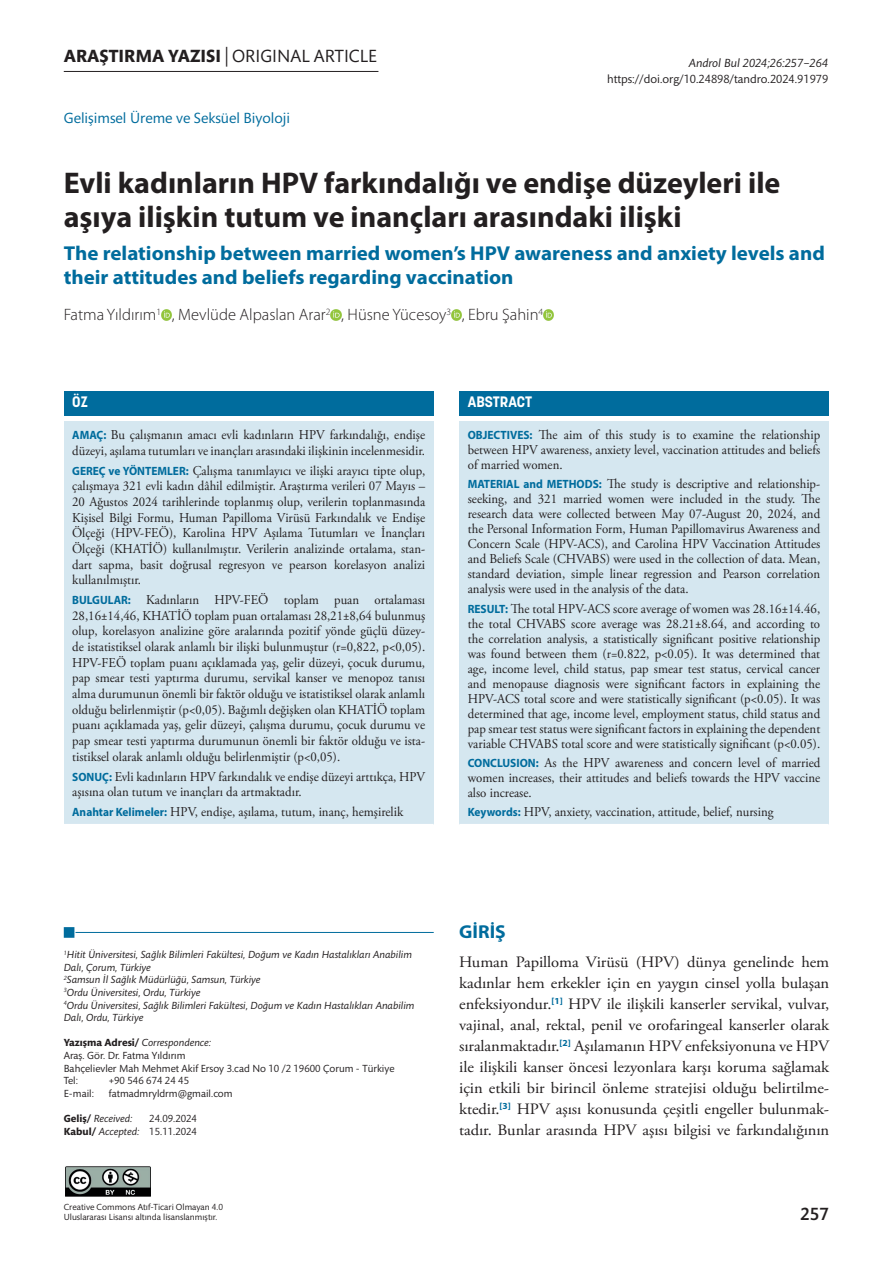
<style>
.page{position:relative;width:893px;height:1263px;background:#fff}
.page>*{position:absolute;margin:0;border:0;box-sizing:border-box;transform-origin:0 0}
.t1{font:700 30px/34.5px "Myriad Pro";color:#231f20}
.t2{font:700 20.1px/24px "Myriad Pro";color:#006c9d;scale:1.04 1}
.t3{font:700 18.75px "Myriad Pro";color:#006c9d;scale:1.04 1}
.t4{font:18px "Mundo Sans Std";color:#231f20}
.t5{font:500 18px "Mundo Sans Std";color:#231f20}
.t6{font:300 16.5px "Myriad Pro";color:#231f20}
.t7{font:15.9px/21px "Adobe Garamond Pro";letter-spacing:-.005em;color:#231f20;text-align:justify;scale:1.04 1}
.t8{font:15px "Mundo Sans Std";color:#006c9d}
.t9{font:700 15px "Korolev";color:#fff}
.t10{font:13.5px/15px "Adobe Garamond Pro";color:#231f20;text-align:justify;scale:.95 1}
.t11{font:12px "Mundo Sans Std";color:#231f20}
.t12{font:italic 12px "Mundo Sans Std";color:#231f20}
.t13{font:italic 10.5px/12.6px "Mundo Sans Std";color:#231f20}
.t14{font:10.5px/12.6px "Mundo Sans Std";color:#231f20}
.t15{font:9px/10.5px "Mundo Sans Std";color:#231f20}
.s1{font-weight:700}
.s2{font-family:"Myriad Pro";font-weight:700;font-size:12px;color:#006c9d}
.s3{font-style:italic}
.s4{font-weight:700;font-style:normal}
</style>
<div class="page">
<hr style="left:64px;top:71px;width:314px;height:1px;background:#231f20">
<img style="left:65px;top:1166px;width:86px;height:31px">
<svg style="left:161px;top:310px;width:11px;height:10px"></svg>
<svg style="left:331px;top:310px;width:10px;height:10px"></svg>
<svg style="left:451px;top:310px;width:11px;height:10px"></svg>
<svg style="left:543px;top:310px;width:11px;height:10px"></svg>
<div style="left:459px;top:391px;width:370px;height:25px;background:#006c9d"></div>
<div style="left:459px;top:421px;width:370px;height:404px;background:#d5e7f0"></div>
<hr style="left:459px;top:824px;width:370px;height:1px;background:#fff">
<div style="left:64px;top:391px;width:370px;height:25px;background:#006c9d"></div>
<div style="left:64px;top:421px;width:370px;height:404px;background:#d5e7f0"></div>
<hr style="left:64px;top:824px;width:370px;height:1px;background:#fff">
<div style="left:64px;top:927px;width:10px;height:11px;background:#006c9d;border:2px solid #006c9d"></div>
<hr style="left:76px;top:932px;width:358px;height:1px;background:#006c9d">
<h3 class="t4" style="left:64px;top:46px;width:315px"><span class="s1">ARAŞTIRMA YAZISI</span> | ORIGINAL ARTICLE</h3>
<p class="t8" style="left:64px;top:110px;width:228px">Gelişimsel Üreme ve Seksüel Biyoloji</p>
<p class="t12" style="left:689px;top:56px;width:141px">Androl Bul 2024;26:257−264</p>
<p class="t11" style="left:607px;top:73px;width:223px">https://doi.org/10.24898/tandro.2024.91979</p>
<h1 class="t1" style="left:64px;top:164px;width:718px">Evli kadınların HPV farkındalığı ve endişe düzeyleri ile aşıya ilişkin tutum ve inançları arasındaki ilişki</h1>
<h2 class="t2" style="left:64px;top:240px;width:733px">The relationship between married women’s HPV awareness and anxiety levels and their attitudes and beliefs regarding vaccination</h2>
<p class="t6" style="left:64px;top:306px;width:481px">Fatma Yıldırım<sup>1</sup> , Mevlüde Alpaslan Arar<sup>2</sup> , Hüsne Yücesoy<sup>3</sup> , Ebru Şahin<sup>4</sup></p>
<p class="t9" style="left:72px;top:392px;width:17px">ÖZ</p>
<p class="t10" style="left:72px;top:427px;width:373px;line-height:15.6px"><span class="s2">AMAÇ:</span> Bu çalışmanın amacı evli kadınların HPV farkındalığı, endişe düzeyi, aşılama tutumları ve inançları arasındaki ilişkinin incelenmesidir.</p>
<p class="t10" style="left:72px;top:463px;width:373px;line-height:15.6px"><span class="s2">GEREÇ ve YÖNTEMLER:</span> Çalışma tanımlayıcı ve ilişki arayıcı tipte olup, çalışmaya 321 evli kadın dâhil edilmiştir. Araştırma verileri 07 Mayıs – 20 Ağustos 2024 tarihlerinde toplanmış olup, verilerin toplanmasında Kişisel Bilgi Formu, Human Papilloma Virüsü Farkındalık ve Endişe Ölçeği (HPV-FEÖ), Karolina HPV Aşılama Tutumları ve İnançları Ölçeği (KHATİÖ) kullanılmıştır. Verilerin analizinde ortalama, stan&shy;dart sapma, basit doğrusal regresyon ve pearson korelasyon analizi kullanılmıştır.</p>
<p class="t10" style="left:72px;top:592px;width:373px;line-height:15.6px"><span class="s2">BULGULAR:</span> Kadınların HPV-FEÖ toplam puan ortalaması 28,16±14,46, KHATİÖ toplam puan ortalaması 28,21±8,64 bulunmuş olup, korelasyon analizine göre aralarında pozitif yönde güçlü düzey&shy;de istatistiksel olarak anlamlı bir ilişki bulunmuştur (r=0,822, p&lt;0,05).<br>HPV-FEÖ toplam puanı açıklamada yaş, gelir düzeyi, çocuk durumu, pap smear testi yaptırma durumu, servikal kanser ve menopoz tanısı alma durumunun önemli bir faktör olduğu ve istatistiksel olarak anlamlı olduğu belirlenmiştir (p&lt;0,05). Bağımlı değişken olan KHATİÖ toplam puanı açıklamada yaş, gelir düzeyi, çalışma durumu, çocuk durumu ve pap smear testi yaptırma durumunun önemli bir faktör olduğu ve ista&shy;tistiksel olarak anlamlı olduğu belirlenmiştir (p&lt;0,05).</p>
<p class="t10" style="left:72px;top:769px;width:373px;line-height:15.6px"><span class="s2">SONUÇ:</span> Evli kadınların HPV farkındalık ve endişe düzeyi arttıkça, HPV aşısına olan tutum ve inançları da artmaktadır.</p>
<p class="t10" style="left:72px;top:805px;width:350px"><span class="s2">Anahtar Kelimeler:</span> HPV, endişe, aşılama, tutum, inanç, hemşirelik</p>
<p class="t9" style="left:468px;top:392px;width:66px">ABSTRACT</p>
<p class="t10" style="left:468px;top:428px;width:372px"><span class="s2">OBJECTIVES:</span> The aim of this study is to examine the relationship between HPV awareness, anxiety level, vaccination attitudes and beliefs of married women.</p>
<p class="t10" style="left:468px;top:477px;width:372px"><span class="s2">MATERIAL and METHODS:</span> The study is descriptive and relationship&shy;seeking, and 321 married women were included in the study. The research data were collected between May 07-August 20, 2024, and the Personal Information Form, Human Papillomavirus Awareness and Concern Scale (HPV-ACS), and Carolina HPV Vaccination Attitudes and Beliefs Scale (CHVABS) were used in the collection of data. Mean, standard deviation, simple linear regression and Pearson correlation analysis were used in the analysis of the data.</p>
<p class="t10" style="left:468px;top:601px;width:372px"><span class="s2">RESULT:</span> The total HPV-ACS score average of women was 28.16±14.46, the total CHVABS score average was 28.21±8.64, and according to the correlation analysis, a statistically significant positive relationship was found between them (r=0.822, p&lt;0.05). It was determined that age, income level, child status, pap smear test status, cervical cancer and menopause diagnosis were significant factors in explaining the HPV-ACS total score and were statistically significant (p&lt;0.05). It was determined that age, income level, employment status, child status and pap smear test status were significant factors in explaining the dependent variable CHVABS total score and were statistically significant (p&lt;0.05).</p>
<p class="t10" style="left:468px;top:756px;width:372px"><span class="s2">CONCLUSION:</span> As the HPV awareness and concern level of married women increases, their attitudes and beliefs towards the HPV vaccine also increase.</p>
<p class="t10" style="left:468px;top:805px;width:323px"><span class="s2">Keywords:</span> HPV, anxiety, vaccination, attitude, belief, nursing</p>
<p class="t13" style="left:64px;top:948px;width:352px"><sup>1</sup>Hitit Üniversitesi, Sağlık Bilimleri Fakültesi, Doğum ve Kadın Hastalıkları Anabilim Dalı, Çorum, Türkiye<br><sup>2</sup>Samsun İl Sağlık Müdürlüğü, Samsun, Türkiye<br><sup>3</sup>Ordu Üniversitesi, Ordu, Türkiye<br><sup>4</sup>Ordu Üniversitesi, Sağlık Bilimleri Fakültesi, Doğum ve Kadın Hastalıkları Anabilim Dalı, Ordu, Türkiye</p>
<p class="t14" style="left:64px;top:1037px;width:332px"><span class="s1">Yazışma Adresi/</span> <span class="s3">Correspondence:<br></span>Araş. Gör. Dr. Fatma Yıldırım<br>Bahçelievler Mah Mehmet Akif Ersoy 3.cad No 10 /2 19600 Çorum - Türkiye Tel:</p>
<p class="t14" style="left:109px;top:1075px;width:82px">+90 546 674 24 45</p>
<p class="t14" style="left:64px;top:1087px;width:32px">E-mail:</p>
<p class="t14" style="left:109px;top:1087px;width:125px">fatmadmryldrm@gmail.com</p>
<p class="t13" style="left:64px;top:1112px;width:70px"><span class="s4">Geliş/</span> Received:</p>
<p class="t14" style="left:64px;top:1112px;width:135px;text-align:right">24.09.2024<br><span class="s1">Kabul/</span> <span class="s3">Accepted:</span> 15.11.2024</p>
<p class="t15" style="left:64px;top:1202px;width:161px">Creative Commons Atıf-Ticari Olmayan 4.0<br>Uluslararası Lisansı altında lisanslanmıştır.</p>
<h3 class="t3" style="left:459px;top:919px;width:46px">GİRİŞ</h3>
<p class="t7" style="left:459px;top:952px;width:357px">Human Papilloma Virüsü (HPV) dünya genelinde hem kadınlar hem erkekler için en yaygın cinsel yolla bulaşan enfeksiyondur.<sup>[1]</sup> HPV ile ilişkili kanserler servikal, vulvar, vajinal, anal, rektal, penil ve orofaringeal kanserler olarak sıralanmaktadır.<sup>[2]</sup> Aşılamanın HPV enfeksiyonuna ve HPV ile ilişkili kanser öncesi lezyonlara karşı koruma sağlamak için etkili bir birincil önleme stratejisi olduğu belirtilme&shy;ktedir.<sup>[3]</sup> HPV aşısı konusunda çeşitli engeller bulunmak&shy;tadır. Bunlar arasında HPV aşısı bilgisi ve farkındalığının</p>
<h3 class="t5" style="left:800px;top:1205px;width:30px">257</h3>
</div>
